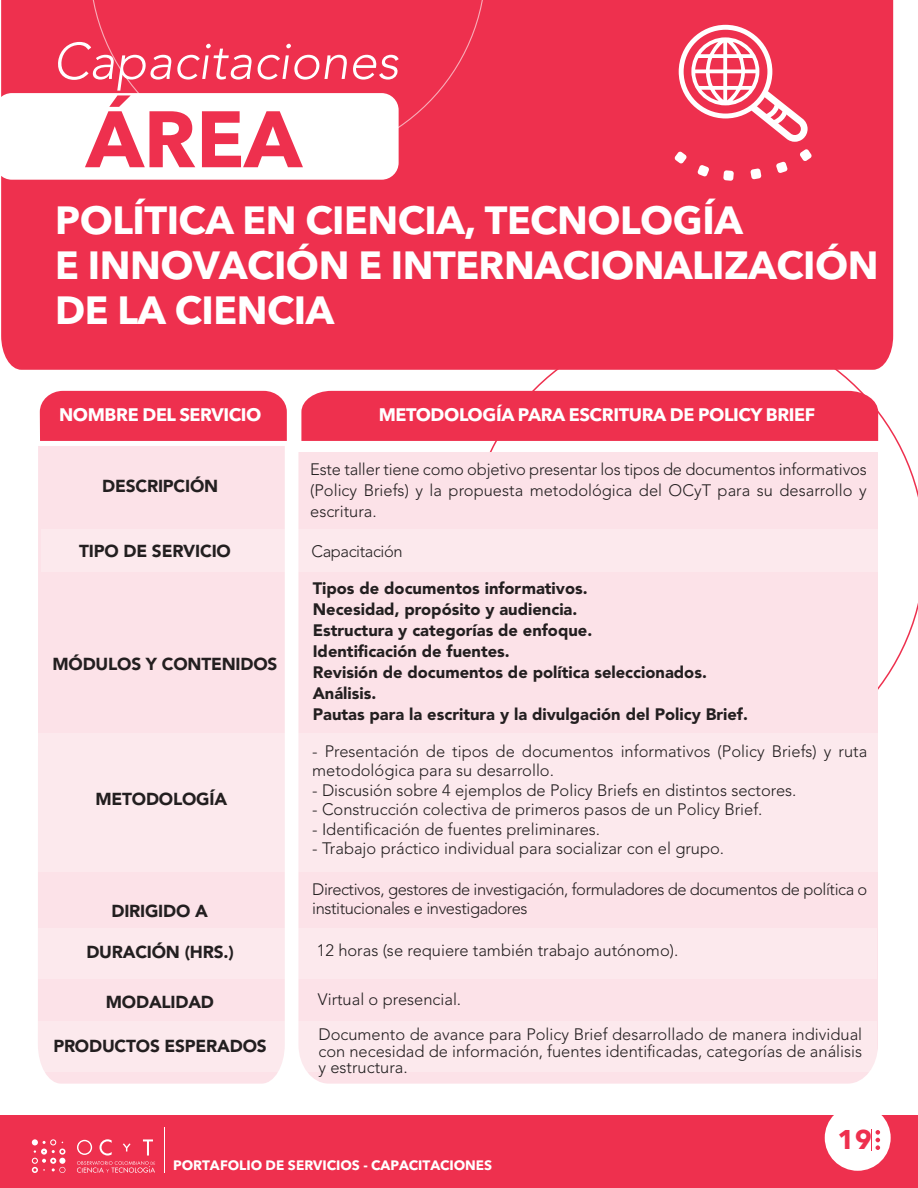
<style>
.page{position:relative;width:918px;height:1188px;background:#fff}
.page>*{position:absolute;margin:0;border:0;box-sizing:border-box;transform-origin:0 0}
.t1{font:700 79.05px "Avenir Next LT Pro";color:#ee304e}
.t2{font:italic 300 51px "Avenir LT Pro";color:#fff}
.t3{font:700 39px/45px "Avenir Next LT Pro";letter-spacing:-.01em;color:#fff}
.t4{font:700 26.85px "Avenir Next LT Pro";color:#ee304e}
.t5{font:700 18px "Avenir Next LT Pro";letter-spacing:-.02em;color:#fff}
.t6{font:900 17.25px "Avenir LT Pro";letter-spacing:-.01em;color:#231f20}
.t7{font:300 16.5px/21px "Avenir LT Pro";color:#231f20;text-align:justify}
.t8{font:900 16.5px/21px "Avenir LT Pro";color:#231f20}
.t9{font:300 16.5px/19.5px "Avenir LT Pro";letter-spacing:-.025em;color:#231f20}
.t10{font:700 13.5px "Avenir Next LT Pro";letter-spacing:-.005em;color:#fff}
</style>
<div class="page">
<svg style="left:468px;top:321px;width:450px;height:369px"></svg>
<div style="left:1px;top:0;width:892px;height:370px;background:#ee304e"></div>
<div style="left:89px;top:0;width:397px;height:162px;background:#ee304e"></div>
<svg style="left:1px;top:93px;width:398px;height:87px"></svg>
<div style="left:0;top:1115px;width:918px;height:73px;background:#ee304e"></div>
<div style="left:825px;top:1105px;width:66px;height:66px;background:#fff;border-radius:50%"></div>
<svg style="left:871px;top:1130px;width:9px;height:21px"></svg>
<hr style="left:165px;top:1128px;width:1px;height:45px;background:#fff">
<svg style="left:32px;top:1139px;width:33px;height:34px"></svg>
<svg style="left:77px;top:1139px;width:78px;height:34px"></svg>
<div style="left:40px;top:391px;width:247px;height:50px;background:#ee304e"></div>
<div style="left:38px;top:446px;width:247px;height:638px;background:#fce2e8"></div>
<div style="left:298px;top:452px;width:580px;height:632px;background:#fce2e8"></div>
<div style="left:301px;top:391px;width:577px;height:50px;background:#ee304e"></div>
<div style="left:36px;top:733px;width:843px;height:139px;background:#fce9ed"></div>
<div style="left:41px;top:529px;width:838px;height:42px;background:#fce9ed"></div>
<div style="left:39px;top:928px;width:838px;height:51px;background:#fce9ed"></div>
<div style="left:39px;top:1021px;width:838px;height:51px;background:#fce9ed"></div>
<svg style="left:674px;top:151px;width:13px;height:13px"></svg>
<svg style="left:697px;top:165px;width:12px;height:12px"></svg>
<svg style="left:723px;top:170px;width:11px;height:11px"></svg>
<svg style="left:750px;top:168px;width:11px;height:11px"></svg>
<svg style="left:776px;top:161px;width:12px;height:12px"></svg>
<svg style="left:800px;top:149px;width:12px;height:12px"></svg>
<svg style="left:679px;top:25px;width:129px;height:117px"></svg>
<h2 class="t2" style="left:53px;top:31px;width:347px">Capacitaciones</h2>
<h1 class="t1" style="left:86px;top:91px;width:217px">ÁREA</h1>
<h3 class="t3" style="left:55px;top:198px;width:825px">POLÍTICA EN CIENCIA, TECNOLOGÍA<br>E INNOVACIÓN E INTERNACIONALIZACIÓN<br>DE LA CIENCIA</h3>
<p class="t5" style="left:59px;top:404px;width:204px">NOMBRE DEL SERVICIO</p>
<p class="t6" style="left:102px;top:476px;width:118px">DESCRIPCIÓN</p>
<p class="t5" style="left:379px;top:404px;width:438px">METODOLOGÍA PARA ESCRITURA DE POLICY BRIEF</p>
<p class="t7" style="left:310px;top:459px;width:558px">Este taller tiene como objetivo presentar los tipos de documentos informativos (Policy Briefs) y la propuesta metodológica del OCyT para su desarrollo y escritura.</p>
<p class="t6" style="left:79px;top:541px;width:153px">TIPO DE SERVICIO</p>
<p class="t9" style="left:312px;top:541px;width:93px">Capacitación</p>
<p class="t6" style="left:52px;top:653px;width:226px">MÓDULOS Y CONTENIDOS</p>
<p class="t6" style="left:95px;top:789px;width:133px">METODOLOGÍA</p>
<p class="t6" style="left:111px;top:900px;width:98px">DIRIGIDO A</p>
<p class="t6" style="left:86px;top:942px;width:149px">DURACIÓN (HRS.)</p>
<p class="t6" style="left:106px;top:992px;width:110px">MODALIDAD</p>
<p class="t6" style="left:53px;top:1036px;width:215px">PRODUCTOS ESPERADOS</p>
<p class="t8" style="left:313px;top:578px;width:437px">Tipos de documentos informativos.<br>Necesidad, propósito y audiencia.<br>Estructura y categorías de enfoque.<br>Identificación de fuentes.<br>Revisión de documentos de política seleccionados.<br>Análisis.<br>Pautas para la escritura y la divulgación del Policy Brief.</p>
<p class="t7" style="left:312px;top:741px;width:557px;line-height:19.5px">- Presentación de tipos de documentos informativos (Policy Briefs) y ruta metodológica para su desarrollo.</p>
<p class="t7" style="left:312px;top:779px;width:486px">- Discusión sobre 4 ejemplos de Policy Briefs en distintos sectores.</p>
<p class="t7" style="left:312px;top:799px;width:452px">- Construcción colectiva de primeros pasos de un Policy Brief.</p>
<p class="t7" style="left:312px;top:818px;width:289px">- Identificación de fuentes preliminares.</p>
<p class="t7" style="left:312px;top:838px;width:414px">- Trabajo práctico individual para socializar con el grupo.</p>
<p class="t9" style="left:312px;top:880px;width:557px">Directivos, gestores de investigación, formuladores de documentos de política o institucionales e investigadores</p>
<p class="t7" style="left:317px;top:939px;width:363px">12 horas (se requiere también trabajo autónomo).</p>
<p class="t7" style="left:318px;top:989px;width:145px">Virtual o presencial.</p>
<p class="t7" style="left:318px;top:1026px;width:545px;line-height:16.5px">Documento de avance para Policy Brief desarrollado de manera individual con necesidad de información, fuentes identificadas, categorías de análisis y estructura.</p>
<h3 class="t4" style="left:838px;top:1123px;width:36px">19</h3>
<p class="t10" style="left:173px;top:1157px;width:321px">PORTAFOLIO DE SERVICIOS - CAPACITACIONES</p>
</div>
